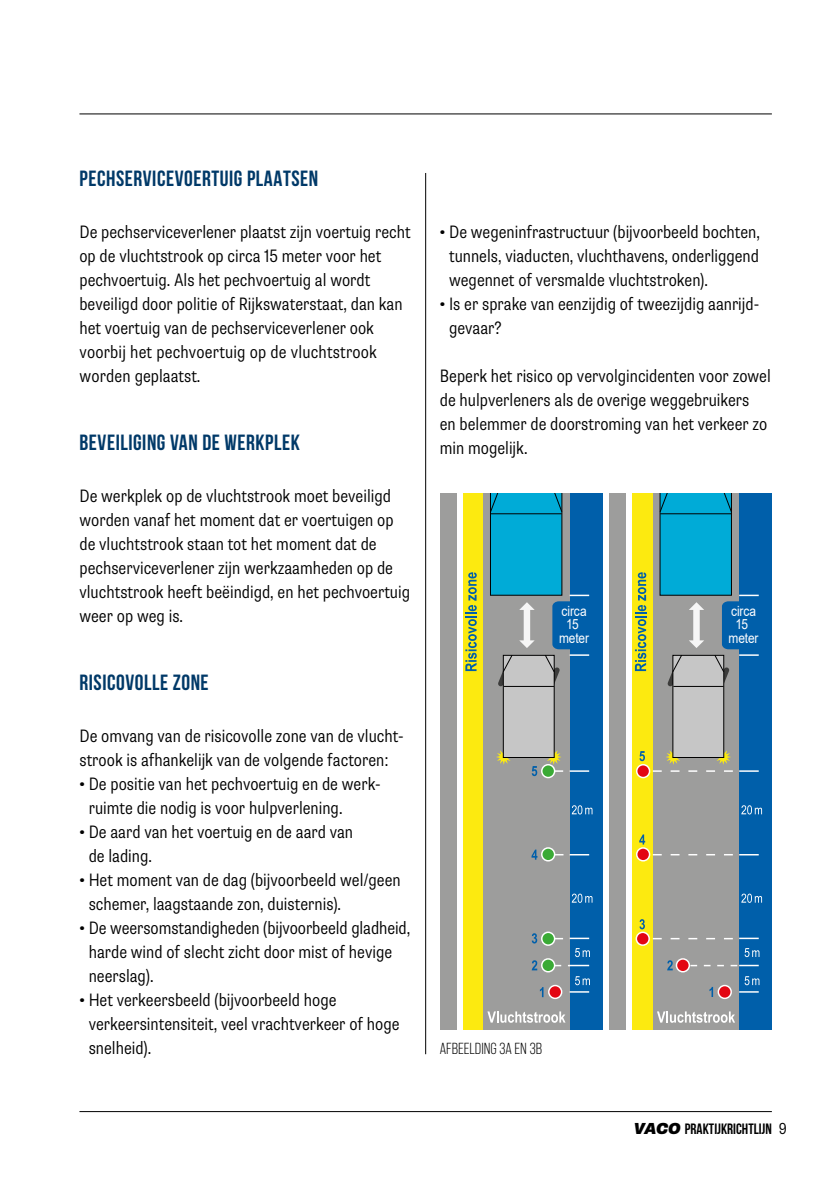
<style>
.page{position:relative;width:840px;height:1191px;background:#fff}
.page>*{position:absolute;margin:0;border:0;box-sizing:border-box;transform-origin:0 0}
.t1{font:700 22px "Bebas Neue";letter-spacing:.025em;color:#003968}
.t2{font:300 condensed 18px/24px "Supria Sans";color:#000}
.t3{font:16px "Bebas Neue Pro";color:#000}
.t4{font:700 15px "Bebas Neue";color:#000}
.t5{font:14px/13.4px "Arial";letter-spacing:-.01em;color:#fff;text-align:center;scale:.85 1}
.s1{font-family:"Supria Sans";font-weight:900;font-style:italic;font-size:16px}
.s2{font-family:"Supria Sans";font-weight:300;font-stretch:condensed;font-size:16px}
</style>
<div class="page">
<div style="left:455px;top:493px;width:146px;height:537px;background:#005faa"></div>
<div style="left:439px;top:493px;width:130px;height:537px;background:#9d9d9c"></div>
<div style="left:460px;top:493px;width:23px;height:537px;background:#fcea10"></div>
<div style="left:457px;top:493px;width:5px;height:537px;background:#fff"></div>
<svg style="left:465px;top:572px;width:11px;height:99px"></svg>
<svg style="left:487px;top:1011px;width:78px;height:11px"></svg>
<svg style="left:539px;top:987px;width:4px;height:10px"></svg>
<svg style="left:575px;top:976px;width:14px;height:9px"></svg>
<svg style="left:575px;top:948px;width:14px;height:9px"></svg>
<svg style="left:572px;top:893px;width:20px;height:9px"></svg>
<svg style="left:571px;top:805px;width:21px;height:9px"></svg>
<svg style="left:531px;top:960px;width:6px;height:10px"></svg>
<svg style="left:531px;top:933px;width:6px;height:10px"></svg>
<svg style="left:531px;top:849px;width:6px;height:10px"></svg>
<svg style="left:531px;top:766px;width:6px;height:10px"></svg>
<svg style="left:548px;top:985px;width:13px;height:13px"></svg>
<div style="left:547px;top:984px;width:15px;height:15px;border:1px solid #fff;border-radius:50%"></div>
<svg style="left:541px;top:959px;width:13px;height:12px"></svg>
<div style="left:540px;top:958px;width:15px;height:14px;border:1px solid #fff;border-radius:50%"></div>
<svg style="left:541px;top:932px;width:13px;height:13px"></svg>
<div style="left:540px;top:931px;width:15px;height:15px;border:1px solid #fff;border-radius:50%"></div>
<svg style="left:541px;top:848px;width:13px;height:12px"></svg>
<div style="left:540px;top:847px;width:15px;height:14px;border:1px solid #fff;border-radius:50%"></div>
<svg style="left:541px;top:764px;width:13px;height:13px"></svg>
<div style="left:540px;top:764px;width:15px;height:14px;border:1px solid #fff;border-radius:50%"></div>
<svg style="left:496px;top:750px;width:15px;height:15px"></svg>
<div style="left:503px;top:655px;width:51px;height:102px;background:#c6c6c6"></div>
<div style="left:502px;top:655px;width:52px;height:103px;border:1px solid #000"></div>
<hr style="left:503px;top:686px;width:50px;height:1px;background:#000">
<svg style="left:490px;top:493px;width:100px;height:193px"></svg>
<svg style="left:569px;top:991px;width:20px;height:1px"></svg>
<hr style="left:569px;top:964px;width:20px;height:2px;background:#fff">
<hr style="left:569px;top:937px;width:20px;height:2px;background:#fff">
<hr style="left:569px;top:770px;width:20px;height:2px;background:#fff">
<svg style="left:545px;top:749px;width:19px;height:23px"></svg>
<svg style="left:554px;top:854px;width:35px;height:1px"></svg>
<svg style="left:554px;top:964px;width:15px;height:2px"></svg>
<hr style="left:569px;top:654px;width:20px;height:2px;background:#fff">
<hr style="left:569px;top:594px;width:20px;height:2px;background:#fff">
<div style="left:625px;top:493px;width:146px;height:537px;background:#005faa"></div>
<div style="left:609px;top:493px;width:129px;height:537px;background:#9d9d9c"></div>
<div style="left:630px;top:493px;width:22px;height:537px;background:#fcea10"></div>
<div style="left:626px;top:493px;width:5px;height:537px;background:#fff"></div>
<svg style="left:634px;top:572px;width:12px;height:99px"></svg>
<svg style="left:657px;top:1011px;width:77px;height:11px"></svg>
<svg style="left:709px;top:987px;width:3px;height:10px"></svg>
<svg style="left:744px;top:976px;width:15px;height:9px"></svg>
<svg style="left:744px;top:948px;width:15px;height:9px"></svg>
<svg style="left:741px;top:893px;width:20px;height:9px"></svg>
<svg style="left:741px;top:805px;width:20px;height:9px"></svg>
<svg style="left:667px;top:960px;width:5px;height:10px"></svg>
<svg style="left:639px;top:919px;width:5px;height:10px"></svg>
<svg style="left:639px;top:834px;width:5px;height:10px"></svg>
<svg style="left:639px;top:751px;width:5px;height:10px"></svg>
<svg style="left:718px;top:985px;width:12px;height:13px"></svg>
<div style="left:717px;top:984px;width:14px;height:15px;border:1px solid #fff;border-radius:50%"></div>
<svg style="left:676px;top:959px;width:13px;height:12px"></svg>
<div style="left:675px;top:958px;width:14px;height:14px;border:1px solid #fff;border-radius:50%"></div>
<svg style="left:636px;top:932px;width:12px;height:13px"></svg>
<div style="left:635px;top:931px;width:14px;height:15px;border:1px solid #fff;border-radius:50%"></div>
<svg style="left:636px;top:848px;width:13px;height:12px"></svg>
<div style="left:635px;top:847px;width:15px;height:14px;border:1px solid #fff;border-radius:50%"></div>
<svg style="left:636px;top:764px;width:13px;height:13px"></svg>
<div style="left:635px;top:764px;width:15px;height:14px;border:1px solid #fff;border-radius:50%"></div>
<div style="left:672px;top:655px;width:51px;height:102px;background:#c6c6c6"></div>
<hr style="left:673px;top:686px;width:50px;height:1px;background:#000">
<svg style="left:659px;top:493px;width:100px;height:193px"></svg>
<svg style="left:738px;top:991px;width:20px;height:1px"></svg>
<hr style="left:738px;top:964px;width:20px;height:2px;background:#fff">
<hr style="left:738px;top:937px;width:20px;height:2px;background:#fff">
<hr style="left:738px;top:770px;width:20px;height:2px;background:#fff">
<svg style="left:652px;top:749px;width:87px;height:23px"></svg>
<svg style="left:652px;top:854px;width:106px;height:1px"></svg>
<svg style="left:652px;top:938px;width:87px;height:1px"></svg>
<svg style="left:690px;top:964px;width:49px;height:2px"></svg>
<hr style="left:738px;top:654px;width:20px;height:2px;background:#fff">
<hr style="left:738px;top:594px;width:20px;height:2px;background:#fff">
<hr style="left:79px;top:1111px;width:692px;height:1px;background:#000">
<hr style="left:79px;top:113px;width:692px;height:1px;background:#000">
<hr style="left:425px;top:173px;width:1px;height:881px;background:#000">
<p class="t1" style="left:79px;top:166px;width:240px">PECHSERVICEVOERTUIG PLAATSEN</p>
<p class="t2" style="left:79px;top:220px;width:332px">De pechserviceverlener plaatst zijn voertuig recht op de vluchtstrook op circa 15 meter voor het pechvoertuig. Als het pechvoertuig al wordt beveiligd door politie of Rijkswaterstaat, dan kan het voertuig van de pechserviceverlener ook voorbij het pechvoertuig op de vluchtstrook worden geplaatst.</p>
<p class="t1" style="left:79px;top:430px;width:222px">BEVEILIGING VAN DE WERKPLEK</p>
<p class="t2" style="left:79px;top:484px;width:332px">De werkplek op de vluchtstrook moet beveiligd worden vanaf het moment dat er voertuigen op de vluchtstrook staan tot het moment dat de pechserviceverlener zijn werkzaamheden op de vluchtstrook heeft beëindigd, en het pechvoertuig weer op weg is.</p>
<p class="t1" style="left:79px;top:670px;width:131px">RISICOVOLLE ZONE</p>
<p class="t2" style="left:79px;top:724px;width:325px">De omvang van de risicovolle zone van de vlucht&shy;strook is afhankelijk van de volgende factoren:</p>
<p class="t2" style="left:89px;top:772px;width:293px;text-indent:-9px">• De positie van het pechvoertuig en de werk&shy;ruimte die nodig is voor hulpverlening.</p>
<p class="t2" style="left:89px;top:820px;width:266px;text-indent:-9px">• De aard van het voertuig en de aard van de lading.</p>
<p class="t2" style="left:89px;top:868px;width:313px;text-indent:-9px">• Het moment van de dag (bijvoorbeeld wel/geen schemer, laagstaande zon, duisternis).</p>
<p class="t2" style="left:89px;top:916px;width:323px;text-indent:-9px">• De weersomstandigheden (bijvoorbeeld gladheid, harde wind of slecht zicht door mist of hevige neerslag).</p>
<p class="t2" style="left:89px;top:988px;width:312px;text-indent:-9px">• Het verkeersbeeld (bijvoorbeeld hoge verkeersintensiteit, veel vrachtverkeer of hoge snelheid).</p>
<p class="t2" style="left:449px;top:220px;width:312px;text-align:justify;text-indent:-9px">• De wegeninfrastructuur (bijvoorbeeld bochten, tunnels, viaducten, vluchthavens, onderliggend wegennet of versmalde vluchtstroken).</p>
<p class="t2" style="left:449px;top:292px;width:311px;text-indent:-9px">• Is er sprake van eenzijdig of tweezijdig aanrijd&shy;gevaar?</p>
<p class="t2" style="left:439px;top:364px;width:332px">Beperk het risico op vervolgincidenten voor zowel de hulpverleners als de overige weggebruikers<br>en belemmer de doorstroming van het verkeer zo min mogelijk.</p>
<p class="t5" style="left:558px;top:604px;width:37px">circa<br>15 meter</p>
<p class="t5" style="left:728px;top:604px;width:37px">circa<br>15 meter</p>
<p class="t3" style="left:439px;top:1039px;width:104px">AFBEELDING 3A EN 3B</p>
<p class="t4" style="left:633px;top:1120px;width:155px"><span class="s1">VACO</span> PRAKTIJKRICHTLIJN <span class="s2">9</span></p>
</div>
